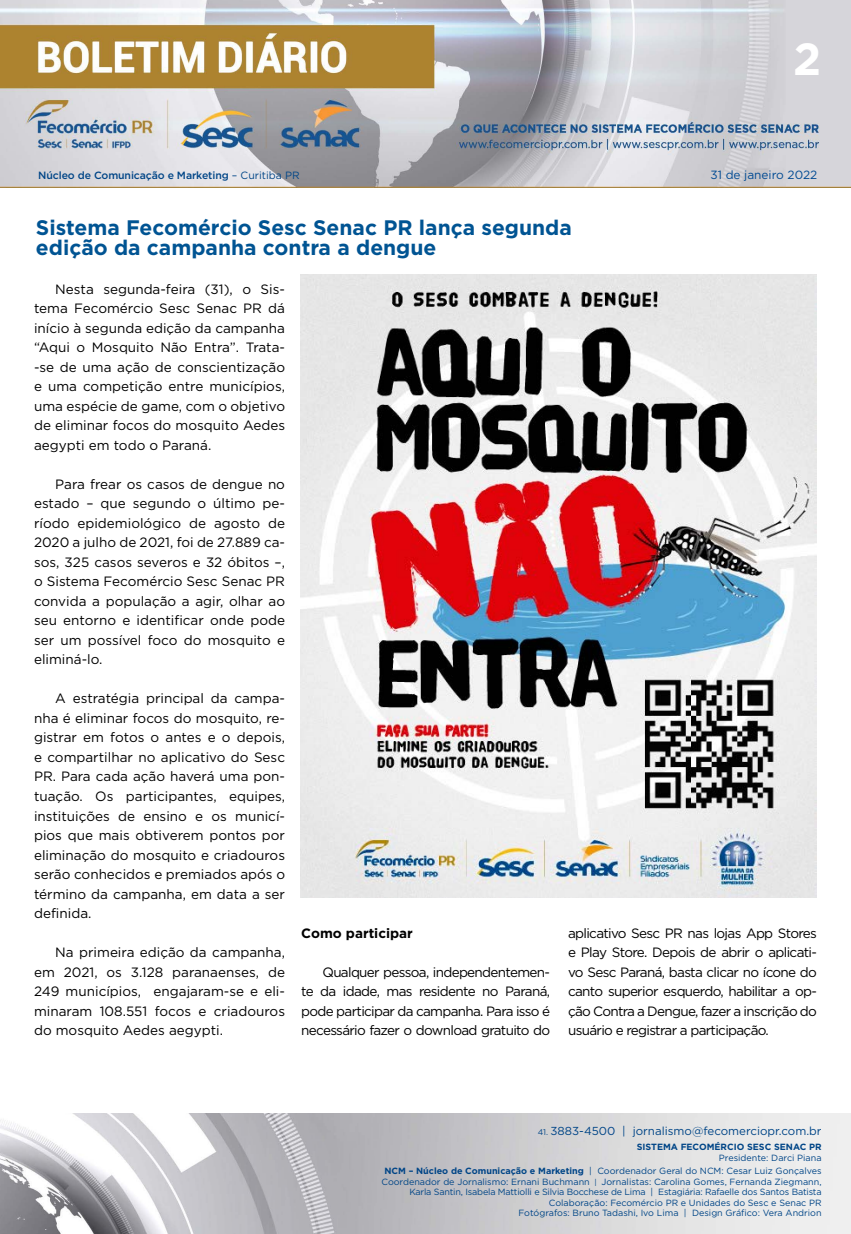
<style>
.page{position:relative;width:851px;height:1234px;background:#fff}
.page>*{position:absolute;margin:0;border:0;box-sizing:border-box;transform-origin:0 0}
.t1{font:700 45px "Gotham";color:#fff}
.t2{font:700 21px/19.5px "Gotham";color:#005493}
.t3{font:13.5px/19.5px "Gotham";color:#000;text-align:justify}
.t4{font:700 13.5px "Gotham";color:#000}
.t5{font:11.85px "Gotham";color:#004a93}
.t6{font:11.55px "Gotham";color:#004587}
.t7{font:500 10.5px "Gotham";letter-spacing:-.01em;color:#004587}
.t8{font:9px/10.5px "Gotham";color:#004587;text-align:right}
.t9{font:700 9px "Gotham";color:#004587}
.s1{font-weight:400}
.s2{font-size:8.25px}
.s3{font-weight:700}
.s4{font-size:7.65px}
</style>
<div class="page">
<img style="left:0;top:0;width:850px;height:188px">
<img style="left:0;top:1113px;width:850px;height:120px">
<img style="left:300px;top:274px;width:516px;height:623px">
<h1 class="t1" style="left:793px;top:29px;width:30px">2</h1>
<p class="t7" style="left:38px;top:168px;width:263px">Núcleo de Comunicação e Marketing <span class="s1">– Curitiba PR</span></p>
<p class="t5" style="left:710px;top:167px;width:108px">31 de janeiro 2022</p>
<h2 class="t2" style="left:36px;top:218px;width:537px">Sistema Fecomércio Sesc Senac PR lança segunda edição da campanha contra a dengue</h2>
<p class="t3" style="left:34px;top:279px;width:252px;text-indent:21px">Nesta segunda-feira (31), o Sis&shy;tema Fecomércio Sesc Senac PR dá início à segunda edição da campanha “Aqui o Mosquito Não Entra”. Trata--se de uma ação de conscientização e uma competição entre municípios, uma espécie de game, com o objetivo de eliminar focos do mosquito Aedes aegypti em todo o Paraná.</p>
<p class="t3" style="left:34px;top:474px;width:252px;text-indent:21px">Para frear os casos de dengue no estado – que segundo o último pe&shy;ríodo epidemiológico de agosto de 2020 a julho de 2021, foi de 27.889 ca&shy;sos, 325 casos severos e 32 óbitos –, o Sistema Fecomércio Sesc Senac PR convida a população a agir, olhar ao seu entorno e identificar onde pode ser um possível foco do mosquito e eliminá-lo.</p>
<p class="t3" style="left:34px;top:688px;width:252px;text-indent:21px">A estratégia principal da campa&shy;nha é eliminar focos do mosquito, re&shy;gistrar em fotos o antes e o depois, e compartilhar no aplicativo do Sesc PR. Para cada ação haverá uma pon&shy;tuação. Os participantes, equipes, instituições de ensino e os municí&shy;pios que mais obtiverem pontos por eliminação do mosquito e criadouros serão conhecidos e premiados após o término da campanha, em data a ser definida.</p>
<p class="t3" style="left:34px;top:942px;width:252px;text-indent:21px">Na primeira edição da campanha, em 2021, os 3.128 paranaenses, de 249 municípios, engajaram-se e eli&shy;minaram 108.551 focos e criadouros do mosquito Aedes aegypti.</p>
<p class="t3" style="left:568px;top:922px;width:250px">aplicativo Sesc PR nas lojas App Stores e Play Store. Depois de abrir o aplicati&shy;vo Sesc Paraná, basta clicar no ícone do canto superior esquerdo, habilitar a op&shy;ção Contra a Dengue, fazer a inscrição do usuário e registrar a participação.</p>
<p class="t4" style="left:301px;top:923px;width:113px">Como participar</p>
<p class="t3" style="left:301px;top:961px;width:250px;text-indent:21px">Qualquer pessoa, independentemen&shy;te da idade, mas residente no Paraná, pode participar da campanha. Para isso é necessário fazer o download gratuito do</p>
<p class="t6" style="left:537px;top:1123px;width:285px"><span class="s2">41.</span> 3883-4500 | jornalismo@fecomerciopr.com.br</p>
<p class="t9" style="left:636px;top:1140px;width:186px">SISTEMA FECOMÉRCIO SESC SENAC PR</p>
<p class="t8" style="left:384px;top:1150px;width:438px;line-height:13.5px">Presidente: Darci Piana<br><span class="s3">NCM – Núcleo de Comunicação e Marketing</span> | Coordenador Geral do NCM: Cesar Luiz Gonçalves</p>
<p class="t8" style="left:381px;top:1175px;width:441px">Coordenador de Jornalismo: Ernani Buchmann <span class="s4">|</span> Jornalistas: Carolina Gomes, Fernanda Ziegmann, Karla Santin, Isabela Mattiolli e Silvia Bocchese de Lima | Estagiária: Rafaelle dos Santos Batista Colaboração: Fecomércio PR e Unidades do Sesc e Senac PR<br>Fotógrafos: Bruno Tadashi, Ivo Lima | Design Gráfico: Vera Andrion</p>
</div>
